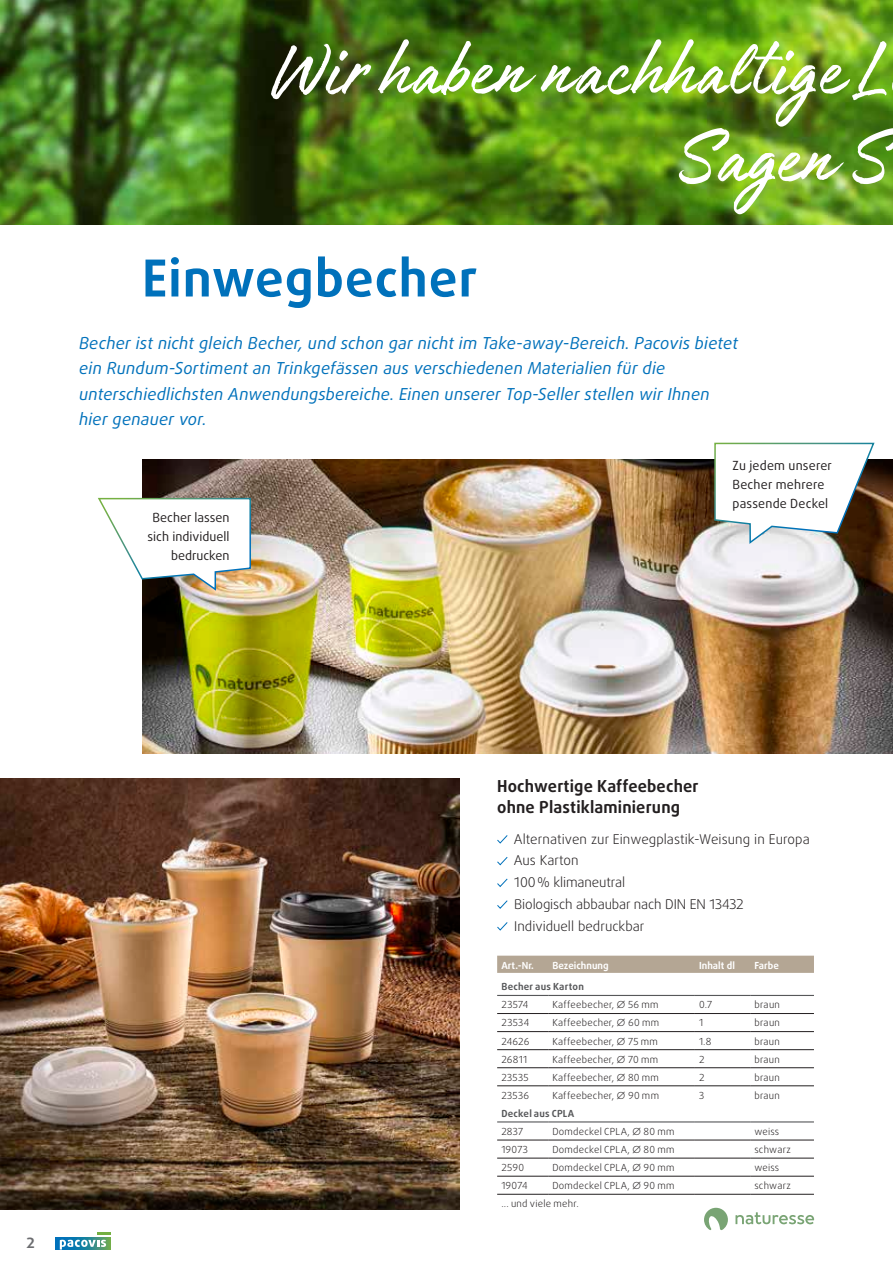
<style>
.page{position:relative;width:893px;height:1263px;background:#fff}
.page>*{position:absolute;margin:0;border:0;box-sizing:border-box;transform-origin:0 0}
.t1{font:85.5px/87.6px "Authenia Solid";letter-spacing:.02em;color:#fff;text-align:right}
.t2{font:700 51px "Daxline Pro";letter-spacing:.02em;color:#0071bb}
.t3{font:italic 16.5px/25.5px "Daxline Pro";letter-spacing:.01em;color:#0071bb}
.t4{font:700 16.5px/21.8px "Daxline Pro";letter-spacing:.01em;color:#231f20}
.t5{font:700 14.25px "Daxline Pro";color:#6c6d70}
.t6{font:300 13.5px/21.8px "Daxline Pro";color:#231f20}
.t7{font:12.6px/19px "Daxline Pro";color:#231f20}
.t8{font:300 9.75px "Daxline Pro";letter-spacing:.025em;color:#231f20}
.t9{font:700 9.75px "Daxline Pro";color:#fff}
.t10{font:700 9.75px "Daxline Pro";letter-spacing:.025em;color:#57585a}
</style>
<div class="page">
<img style="left:0;top:779px;width:459px;height:431px">
<img style="left:0;top:0;width:893px;height:224px">
<img style="left:142px;top:459px;width:751px;height:294px">
<svg style="left:713px;top:442px;width:162px;height:103px"></svg>
<div style="left:497px;top:956px;width:317px;height:17px;background:#b4a694"></div>
<hr style="left:497px;top:1140px;width:51px;height:1px;background:#231f20">
<hr style="left:750px;top:1140px;width:64px;height:1px;background:#231f20">
<hr style="left:497px;top:1158px;width:51px;height:1px;background:#231f20">
<hr style="left:750px;top:1158px;width:64px;height:1px;background:#231f20">
<hr style="left:497px;top:1176px;width:51px;height:1px;background:#231f20">
<hr style="left:750px;top:1176px;width:64px;height:1px;background:#231f20">
<hr style="left:497px;top:1013px;width:51px;height:1px;background:#231f20">
<hr style="left:548px;top:1013px;width:147px;height:1px;background:#231f20">
<hr style="left:695px;top:1013px;width:55px;height:1px;background:#231f20">
<hr style="left:750px;top:1013px;width:64px;height:1px;background:#231f20">
<hr style="left:497px;top:1031px;width:51px;height:1px;background:#231f20">
<hr style="left:548px;top:1031px;width:147px;height:1px;background:#231f20">
<hr style="left:695px;top:1031px;width:55px;height:1px;background:#231f20">
<hr style="left:750px;top:1031px;width:64px;height:1px;background:#231f20">
<hr style="left:497px;top:1049px;width:51px;height:1px;background:#231f20">
<hr style="left:548px;top:1049px;width:147px;height:1px;background:#231f20">
<hr style="left:695px;top:1049px;width:55px;height:1px;background:#231f20">
<hr style="left:750px;top:1049px;width:64px;height:1px;background:#231f20">
<hr style="left:497px;top:1067px;width:51px;height:1px;background:#231f20">
<hr style="left:548px;top:1067px;width:147px;height:1px;background:#231f20">
<hr style="left:695px;top:1067px;width:55px;height:1px;background:#231f20">
<hr style="left:750px;top:1067px;width:64px;height:1px;background:#231f20">
<hr style="left:497px;top:1085px;width:51px;height:1px;background:#231f20">
<hr style="left:548px;top:1085px;width:147px;height:1px;background:#231f20">
<hr style="left:695px;top:1085px;width:55px;height:1px;background:#231f20">
<hr style="left:750px;top:1085px;width:64px;height:1px;background:#231f20">
<hr style="left:497px;top:995px;width:51px;height:1px;background:#57585a">
<hr style="left:548px;top:995px;width:147px;height:1px;background:#57585a">
<hr style="left:695px;top:995px;width:55px;height:1px;background:#57585a">
<hr style="left:750px;top:995px;width:64px;height:1px;background:#57585a">
<hr style="left:497px;top:1121px;width:51px;height:1px;background:#57585a">
<hr style="left:750px;top:1121px;width:64px;height:1px;background:#57585a">
<hr style="left:548px;top:1121px;width:147px;height:1px;background:#57585a">
<hr style="left:695px;top:1121px;width:55px;height:1px;background:#57585a">
<hr style="left:548px;top:1140px;width:147px;height:1px;background:#231f20">
<hr style="left:695px;top:1140px;width:55px;height:1px;background:#231f20">
<hr style="left:548px;top:1158px;width:147px;height:1px;background:#231f20">
<hr style="left:695px;top:1158px;width:55px;height:1px;background:#231f20">
<hr style="left:548px;top:1176px;width:147px;height:1px;background:#231f20">
<hr style="left:695px;top:1176px;width:55px;height:1px;background:#231f20">
<hr style="left:497px;top:1194px;width:51px;height:1px;background:#231f20">
<hr style="left:548px;top:1194px;width:147px;height:1px;background:#231f20">
<hr style="left:695px;top:1194px;width:55px;height:1px;background:#231f20">
<hr style="left:750px;top:1194px;width:64px;height:1px;background:#231f20">
<svg style="left:497px;top:835px;width:11px;height:9px"></svg>
<svg style="left:497px;top:857px;width:11px;height:9px"></svg>
<svg style="left:497px;top:878px;width:11px;height:9px"></svg>
<svg style="left:497px;top:900px;width:11px;height:9px"></svg>
<svg style="left:497px;top:922px;width:11px;height:9px"></svg>
<svg style="left:98px;top:497px;width:154px;height:95px"></svg>
<svg style="left:735px;top:1212px;width:79px;height:12px"></svg>
<svg style="left:704px;top:1208px;width:24px;height:22px"></svg>
<svg style="left:55px;top:1237px;width:56px;height:12px"></svg>
<hr style="left:97px;top:1232px;width:14px;height:3px;background:#75b042">
<svg style="left:60px;top:1240px;width:46px;height:9px"></svg>
<h1 class="t1" style="left:274px;top:37px;width:619px">Wir haben nachhaltige L<br>Sagen S</h1>
<h2 class="t2" style="left:142px;top:244px;width:337px">Einwegbecher</h2>
<p class="t3" style="left:79px;top:330px;width:660px">Becher ist nicht gleich Becher, und schon gar nicht im Take-away-Bereich. Pacovis bietet ein Rundum-Sortiment an Trinkgefässen aus verschiedenen Materialien für die unterschiedlichsten Anwendungsbereiche. Einen unserer Top-Seller stellen wir Ihnen hier genauer vor.</p>
<p class="t7" style="left:732px;top:456px;width:101px">Zu jedem unserer<br>Becher mehrere passende Deckel</p>
<p class="t7" style="left:148px;top:508px;width:83px;text-align:right">Becher lassen sich individuell bedrucken</p>
<h3 class="t5" style="left:27px;top:1233px;width:10px">2</h3>
<h3 class="t4" style="left:497px;top:775px;width:203px">Hochwertige Kaffeebecher ohne Plastiklaminierung</h3>
<h3 class="t6" style="left:514px;top:828px;width:297px">Alternativen zur Einwegplastik-Weisung in Europa<br>Aus Karton<br>100% klimaneutral<br>Biologisch abbaubar nach DIN EN 13432<br>Individuell bedruckbar</h3>
<p class="t9" style="left:501px;top:959px;width:34px">Art.-Nr.</p>
<p class="t9" style="left:552px;top:959px;width:58px">Bezeichnung</p>
<p class="t9" style="left:699px;top:959px;width:37px">Inhalt dl</p>
<p class="t9" style="left:754px;top:959px;width:26px">Farbe</p>
<p class="t10" style="left:501px;top:980px;width:84px">Becher aus Karton</p>
<p class="t8" style="left:501px;top:998px;width:28px">23574</p>
<p class="t8" style="left:552px;top:998px;width:108px">Kaffeebecher, ⌀ 56 mm</p>
<p class="t8" style="left:699px;top:998px;width:15px">0.7</p>
<p class="t8" style="left:754px;top:998px;width:27px">braun</p>
<p class="t8" style="left:501px;top:1016px;width:29px">23534</p>
<p class="t8" style="left:552px;top:1016px;width:108px">Kaffeebecher, ⌀ 60 mm</p>
<p class="t8" style="left:699px;top:1016px;width:6px">1</p>
<p class="t8" style="left:754px;top:1016px;width:27px">braun</p>
<p class="t8" style="left:501px;top:1034px;width:30px">24626</p>
<p class="t8" style="left:552px;top:1034px;width:107px">Kaffeebecher, ⌀ 75 mm</p>
<p class="t8" style="left:699px;top:1034px;width:14px">1.8</p>
<p class="t8" style="left:754px;top:1034px;width:27px">braun</p>
<p class="t8" style="left:501px;top:1053px;width:28px">26811</p>
<p class="t8" style="left:552px;top:1053px;width:107px">Kaffeebecher, ⌀ 70 mm</p>
<p class="t8" style="left:699px;top:1053px;width:7px">2</p>
<p class="t8" style="left:754px;top:1053px;width:27px">braun</p>
<p class="t8" style="left:501px;top:1071px;width:29px">23535</p>
<p class="t8" style="left:552px;top:1071px;width:108px">Kaffeebecher, ⌀ 80 mm</p>
<p class="t8" style="left:699px;top:1071px;width:7px">2</p>
<p class="t8" style="left:754px;top:1071px;width:27px">braun</p>
<p class="t8" style="left:501px;top:1089px;width:29px">23536</p>
<p class="t8" style="left:552px;top:1089px;width:108px">Kaffeebecher, ⌀ 90 mm</p>
<p class="t8" style="left:699px;top:1089px;width:7px">3</p>
<p class="t8" style="left:754px;top:1089px;width:27px">braun</p>
<p class="t10" style="left:501px;top:1107px;width:75px">Deckel aus CPLA</p>
<p class="t8" style="left:501px;top:1125px;width:23px">2837</p>
<p class="t8" style="left:552px;top:1125px;width:124px">Domdeckel CPLA, ⌀ 80 mm</p>
<p class="t8" style="left:754px;top:1125px;width:26px">weiss</p>
<p class="t8" style="left:501px;top:1143px;width:28px">19073</p>
<p class="t8" style="left:552px;top:1143px;width:124px">Domdeckel CPLA, ⌀ 80 mm</p>
<p class="t8" style="left:754px;top:1143px;width:38px">schwarz</p>
<p class="t8" style="left:501px;top:1161px;width:24px">2590</p>
<p class="t8" style="left:552px;top:1161px;width:124px">Domdeckel CPLA, ⌀ 90 mm</p>
<p class="t8" style="left:754px;top:1161px;width:26px">weiss</p>
<p class="t8" style="left:501px;top:1179px;width:28px">19074</p>
<p class="t8" style="left:552px;top:1179px;width:124px">Domdeckel CPLA, ⌀ 90 mm</p>
<p class="t8" style="left:754px;top:1179px;width:38px">schwarz</p>
<p class="t8" style="left:501px;top:1197px;width:79px">... und viele mehr.</p>
</div>
